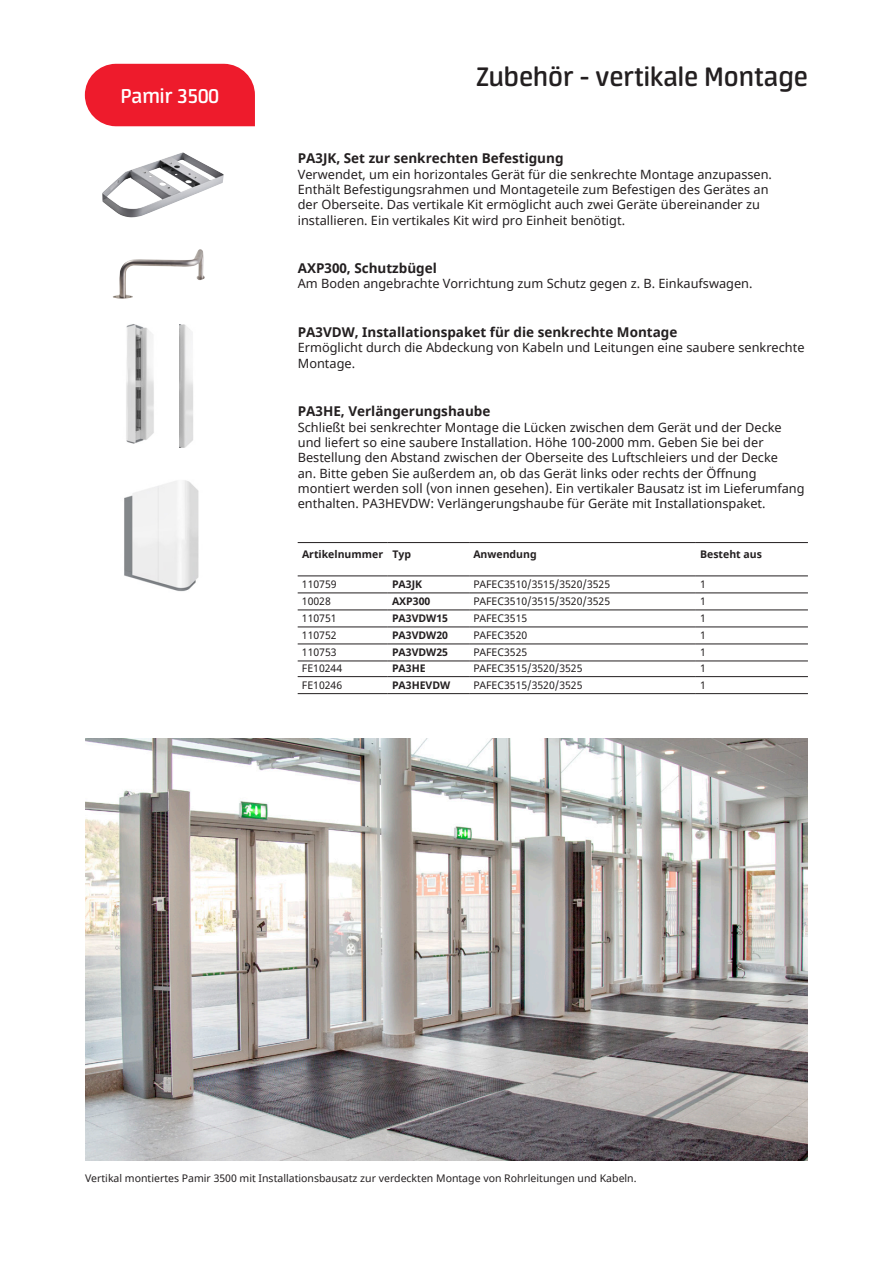
<style>
.page{position:relative;width:893px;height:1263px;background:#fff}
.page>*{position:absolute;margin:0;border:0;box-sizing:border-box;transform-origin:0 0}
.huvudh{font:600 30px "Neuron";color:#231f20}
.t1{font:600 22.5px "Neuron";color:#fff}
.t2{font:700 13.5px "Noto Sans";color:#231f20}
.brd{font:12.75px/15.3px "Noto Sans";color:#231f20}
.tabtxt{font:10.5px "Noto Sans";color:#231f20}
.bildfot{font:10.5px "Noto Sans";color:#231f20}
.tabhuvud{font:700 10.5px "Noto Sans";color:#231f20}
.tabhuvud-2{font:10.5px "Noto Sans";color:#231f20}
</style>
<div class="page">
<img style="left:102px;top:152px;width:122px;height:65px">
<img style="left:113px;top:249px;width:92px;height:50px">
<img style="left:126px;top:324px;width:28px;height:120px">
<img style="left:179px;top:325px;width:14px;height:122px">
<img style="left:85px;top:739px;width:723px;height:422px">
<img style="left:124px;top:480px;width:75px;height:112px">
<div style="left:85px;top:64px;width:170px;height:62px;background:#ee1b2c"></div>
<hr style="left:298px;top:610px;width:90px;height:1px;background:#231f20">
<hr style="left:388px;top:610px;width:81px;height:1px;background:#231f20">
<hr style="left:469px;top:610px;width:227px;height:1px;background:#231f20">
<hr style="left:696px;top:610px;width:112px;height:1px;background:#231f20">
<hr style="left:298px;top:627px;width:90px;height:1px;background:#231f20">
<hr style="left:388px;top:627px;width:81px;height:1px;background:#231f20">
<hr style="left:469px;top:627px;width:227px;height:1px;background:#231f20">
<hr style="left:696px;top:627px;width:112px;height:1px;background:#231f20">
<hr style="left:298px;top:644px;width:90px;height:1px;background:#231f20">
<hr style="left:388px;top:644px;width:81px;height:1px;background:#231f20">
<hr style="left:469px;top:644px;width:227px;height:1px;background:#231f20">
<hr style="left:696px;top:644px;width:112px;height:1px;background:#231f20">
<hr style="left:298px;top:661px;width:90px;height:1px;background:#231f20">
<hr style="left:388px;top:661px;width:81px;height:1px;background:#231f20">
<hr style="left:469px;top:661px;width:227px;height:1px;background:#231f20">
<hr style="left:696px;top:661px;width:112px;height:1px;background:#231f20">
<hr style="left:298px;top:676px;width:90px;height:1px;background:#231f20">
<hr style="left:388px;top:676px;width:81px;height:1px;background:#231f20">
<hr style="left:469px;top:676px;width:227px;height:1px;background:#231f20">
<hr style="left:696px;top:676px;width:112px;height:1px;background:#231f20">
<hr style="left:298px;top:542px;width:90px;height:1px;background:#231f20">
<hr style="left:388px;top:542px;width:81px;height:1px;background:#231f20">
<hr style="left:469px;top:542px;width:227px;height:1px;background:#231f20">
<hr style="left:696px;top:542px;width:112px;height:1px;background:#231f20">
<hr style="left:298px;top:693px;width:90px;height:1px;background:#231f20">
<hr style="left:388px;top:693px;width:81px;height:1px;background:#231f20">
<hr style="left:469px;top:693px;width:227px;height:1px;background:#231f20">
<hr style="left:696px;top:693px;width:112px;height:1px;background:#231f20">
<hr style="left:298px;top:576px;width:90px;height:1px;background:#231f20">
<hr style="left:388px;top:576px;width:81px;height:1px;background:#231f20">
<hr style="left:469px;top:576px;width:227px;height:1px;background:#231f20">
<hr style="left:696px;top:576px;width:112px;height:1px;background:#231f20">
<hr style="left:298px;top:593px;width:90px;height:1px;background:#231f20">
<hr style="left:388px;top:593px;width:81px;height:1px;background:#231f20">
<hr style="left:469px;top:593px;width:227px;height:1px;background:#231f20">
<hr style="left:696px;top:593px;width:112px;height:1px;background:#231f20">
<h2 class="t1" style="left:121px;top:83px;width:100px">Pamir 3500</h2>
<p class="huvudh" style="left:476px;top:60px;width:333px">Zubehör - vertikale Montage</p>
<p class="t2" style="left:298px;top:149px;width:267px">PA3JK, Set zur senkrechten Befestigung</p>
<p class="brd" style="left:298px;top:167px;width:476px">Verwendet, um ein horizontales Gerät für die senkrechte Montage anzupassen.<br>Enthält Befestigungsrahmen und Montageteile zum Befestigen des Gerätes an der Oberseite. Das vertikale Kit ermöglicht auch zwei Geräte übereinander zu installieren. Ein vertikales Kit wird pro Einheit benötigt.</p>
<p class="t2" style="left:298px;top:259px;width:141px">AXP300, Schutzbügel</p>
<p class="brd" style="left:298px;top:277px;width:456px">Am Boden angebrachte Vorrichtung zum Schutz gegen z. B. Einkaufswagen.</p>
<p class="t2" style="left:298px;top:323px;width:381px">PA3VDW, Installationspaket für die senkrechte Montage</p>
<p class="brd" style="left:298px;top:341px;width:508px">Ermöglicht durch die Abdeckung von Kabeln und Leitungen eine saubere senkrechte<br>Montage.</p>
<p class="t2" style="left:298px;top:402px;width:194px">PA3HE, Verlängerungshaube</p>
<p class="brd" style="left:298px;top:420px;width:508px">Schließt bei senkrechter Montage die Lücken zwischen dem Gerät und der Decke und liefert so eine saubere Installation. Höhe 100-2000 mm. Geben Sie bei der Bestellung den Abstand zwischen der Oberseite des Luftschleiers und der Decke<br>an. Bitte geben Sie außerdem an, ob das Gerät links oder rechts der Öffnung montiert werden soll (von innen gesehen). Ein vertikaler Bausatz ist im Lieferumfang enthalten. PA3HEVDW: Verlängerungshaube für Geräte mit Installationspaket.</p>
<p class="tabhuvud" style="left:302px;top:546px;width:83px">Artikelnummer</p>
<p class="tabhuvud" style="left:392px;top:546px;width:20px">Typ</p>
<p class="tabhuvud" style="left:473px;top:546px;width:65px">Anwendung</p>
<p class="tabhuvud" style="left:700px;top:546px;width:63px">Besteht aus</p>
<p class="tabhuvud-2" style="left:302px;top:577px;width:36px">110759</p>
<p class="tabhuvud" style="left:392px;top:577px;width:32px">PA3JK</p>
<p class="tabtxt" style="left:473px;top:577px;width:138px">PAFEC3510/3515/3520/3525</p>
<p class="tabtxt" style="left:700px;top:577px;width:7px">1</p>
<p class="tabhuvud-2" style="left:302px;top:594px;width:30px">10028</p>
<p class="tabhuvud" style="left:392px;top:594px;width:40px">AXP300</p>
<p class="tabtxt" style="left:473px;top:594px;width:138px">PAFEC3510/3515/3520/3525</p>
<p class="tabtxt" style="left:700px;top:594px;width:7px">1</p>
<p class="tabhuvud-2" style="left:302px;top:611px;width:36px">110751</p>
<p class="tabhuvud" style="left:392px;top:611px;width:57px">PA3VDW15</p>
<p class="tabtxt" style="left:473px;top:611px;width:55px">PAFEC3515</p>
<p class="tabtxt" style="left:700px;top:611px;width:7px">1</p>
<p class="tabhuvud-2" style="left:302px;top:628px;width:36px">110752</p>
<p class="tabhuvud" style="left:392px;top:628px;width:57px">PA3VDW20</p>
<p class="tabtxt" style="left:473px;top:628px;width:55px">PAFEC3520</p>
<p class="tabtxt" style="left:700px;top:628px;width:7px">1</p>
<p class="tabhuvud-2" style="left:302px;top:645px;width:36px">110753</p>
<p class="tabhuvud" style="left:392px;top:645px;width:57px">PA3VDW25</p>
<p class="tabtxt" style="left:473px;top:645px;width:55px">PAFEC3525</p>
<p class="tabtxt" style="left:700px;top:645px;width:7px">1</p>
<p class="tabhuvud-2" style="left:302px;top:661px;width:42px">FE10244</p>
<p class="tabhuvud" style="left:392px;top:661px;width:35px">PA3HE</p>
<p class="tabtxt" style="left:473px;top:661px;width:111px">PAFEC3515/3520/3525</p>
<p class="tabtxt" style="left:700px;top:661px;width:7px">1</p>
<p class="tabhuvud-2" style="left:302px;top:678px;width:42px">FE10246</p>
<p class="tabhuvud" style="left:392px;top:677px;width:60px">PA3HEVDW</p>
<p class="tabtxt" style="left:473px;top:678px;width:111px">PAFEC3515/3520/3525</p>
<p class="tabtxt" style="left:700px;top:678px;width:7px">1</p>
<p class="bildfot" style="left:85px;top:1171px;width:553px">Vertikal montiertes Pamir 3500 mit Installationsbausatz zur verdeckten Montage von Rohrleitungen und Kabeln.</p>
</div>
